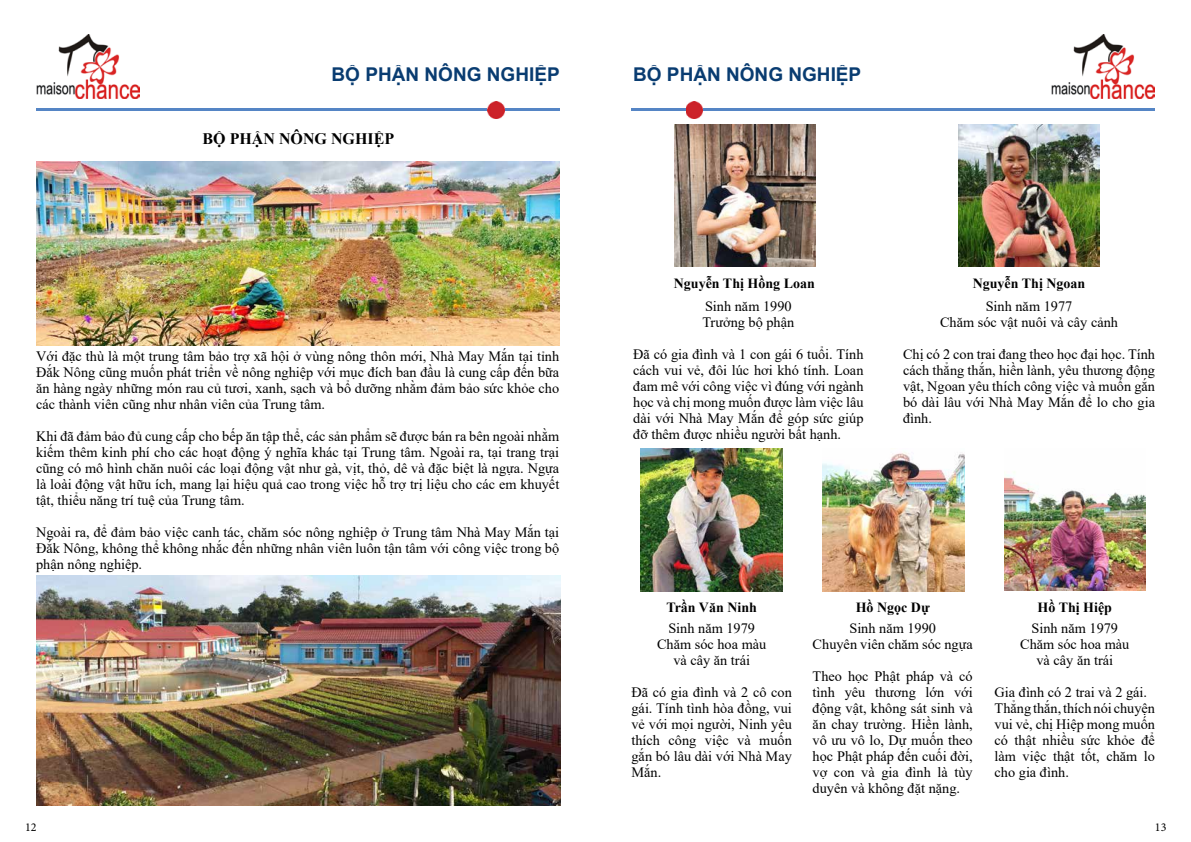
<style>
.page{position:relative;width:1191px;height:842px;background:#fff}
.page>*{position:absolute;margin:0;border:0;box-sizing:border-box;transform-origin:0 0}
.t1{font:700 19px "Arial";color:#093c71}
.t2{font:700 16px "Times New Roman";color:#000}
.t3{font:14.3px/16px "Times New Roman";color:#000;text-align:justify}
.t4{font:700 14px "Times New Roman";color:#000}
.t5{font:12px "Minion Pro";color:#000}
</style>
<div class="page">
<hr style="left:631px;top:109px;width:524px;height:2px;background:#5585c5">
<img style="left:686px;top:101px;width:17px;height:17px">
<img style="left:1051px;top:35px;width:103px;height:63px">
<hr style="left:36px;top:109px;width:523px;height:2px;background:#5585c5">
<img style="left:488px;top:101px;width:17px;height:17px">
<img style="left:36px;top:35px;width:103px;height:63px">
<img style="left:36px;top:161px;width:523px;height:185px">
<img style="left:36px;top:576px;width:525px;height:230px">
<img style="left:674px;top:124px;width:141px;height:143px">
<img style="left:958px;top:124px;width:141px;height:143px">
<img style="left:1004px;top:472px;width:141px;height:119px">
<img style="left:822px;top:452px;width:142px;height:139px">
<img style="left:640px;top:449px;width:142px;height:143px">
<h1 class="t1" style="left:331px;top:61px;width:230px">BỘ PHẬN NÔNG NGHIỆP</h1>
<p class="t2" style="left:202px;top:127px;width:193px">BỘ PHẬN NÔNG NGHIỆP</p>
<p class="t3" style="left:36px;top:347px;width:524px">Với đặc thù là một trung tâm bảo trợ xã hội ở vùng nông thôn mới, Nhà May Mắn tại tỉnh Đắk Nông cũng muốn phát triển về nông nghiệp với mục đích ban đầu là cung cấp đến bữa ăn hàng ngày những món rau củ tươi, xanh, sạch và bổ dưỡng nhằm đảm bảo sức khỏe cho các thành viên cũng như nhân viên của Trung tâm.</p>
<p class="t3" style="left:36px;top:427px;width:524px">Khi đã đảm bảo đủ cung cấp cho bếp ăn tập thể, các sản phẩm sẽ được bán ra bên ngoài nhằm kiếm thêm kinh phí cho các hoạt động ý nghĩa khác tại Trung tâm. Ngoài ra, tại trang trại cũng có mô hình chăn nuôi các loại động vật như gà, vịt, thỏ, dê và đặc biệt là ngựa. Ngựa là loài động vật hữu ích, mang lại hiệu quả cao trong việc hỗ trợ trị liệu cho các em khuyết tật, thiểu năng trí tuệ của Trung tâm.</p>
<p class="t3" style="left:36px;top:523px;width:524px">Ngoài ra, để đảm bảo việc canh tác, chăm sóc nông nghiệp ở Trung tâm Nhà May Mắn tại Đắk Nông, không thể không nhắc đến những nhân viên luôn tận tâm với công việc trong bộ phận nông nghiệp.</p>
<h1 class="t1" style="left:633px;top:61px;width:230px">BỘ PHẬN NÔNG NGHIỆP</h1>
<p class="t4" style="left:674px;top:273px;width:142px">Nguyễn Thị Hồng Loan</p>
<p class="t3" style="left:702px;top:298px;width:93px">Sinh năm 1990<br>Trưởng bộ phận</p>
<p class="t3" style="left:633px;top:346px;width:232px">Đã có gia đình và 1 con gái 6 tuổi. Tính cách vui vẻ, đôi lúc hơi khó tính. Loan đam mê với công việc vì đúng với ngành học và chị mong muốn được làm việc lâu dài với Nhà May Mắn để góp sức giúp đỡ thêm được nhiều người bất hạnh.</p>
<p class="t4" style="left:972px;top:273px;width:114px">Nguyễn Thị Ngoan</p>
<p class="t3" style="left:940px;top:298px;width:179px;text-align:center">Sinh năm 1977<br>Chăm sóc vật nuôi và cây cảnh</p>
<p class="t3" style="left:903px;top:346px;width:253px">Chị có 2 con trai đang theo học đại học. Tính cách thẳng thắn, hiền lành, yêu thương động vật, Ngoan yêu thích công việc và muốn gắn bó dài lâu với Nhà May Mắn để lo cho gia đình.</p>
<p class="t4" style="left:666px;top:597px;width:92px">Trần Văn Ninh</p>
<p class="t3" style="left:657px;top:620px;width:111px;text-align:center">Sinh năm 1979<br>Chăm sóc hoa màu và cây ăn trái</p>
<p class="t3" style="left:631px;top:684px;width:162px">Đã có gia đình và 2 cô con gái. Tính tình hòa đồng, vui vẻ với mọi người, Ninh yêu thích công việc và muốn gắn bó lâu dài với Nhà May Mắn.</p>
<p class="t4" style="left:855px;top:597px;width:75px">Hồ Ngọc Dự</p>
<p class="t3" style="left:812px;top:620px;width:162px;text-align:center">Sinh năm 1990<br>Chuyên viên chăm sóc ngựa</p>
<p class="t3" style="left:812px;top:668px;width:162px">Theo học Phật pháp và có tình yêu thương lớn với động vật, không sát sinh và ăn chay trường. Hiền lành, vô ưu vô lo, Dự muốn theo học Phật pháp đến cuối đời, vợ con và gia đình là tùy duyên và không đặt nặng.</p>
<p class="t4" style="left:1037px;top:597px;width:76px">Hồ Thị Hiệp</p>
<p class="t3" style="left:1020px;top:620px;width:111px;text-align:center">Sinh năm 1979<br>Chăm sóc hoa màu và cây ăn trái</p>
<p class="t3" style="left:994px;top:684px;width:162px;text-align:left">Gia đình có 2 trai và 2 gái.<br>Thẳng thắn, thích nói chuyện vui vẻ, chị Hiệp mong muốn có thật nhiều sức khỏe để làm việc thật tốt, chăm lo cho gia đình.</p>
<p class="t5" style="left:25px;top:819px;width:13px">12</p>
<p class="t5" style="left:1155px;top:819px;width:13px">13</p>
</div>
